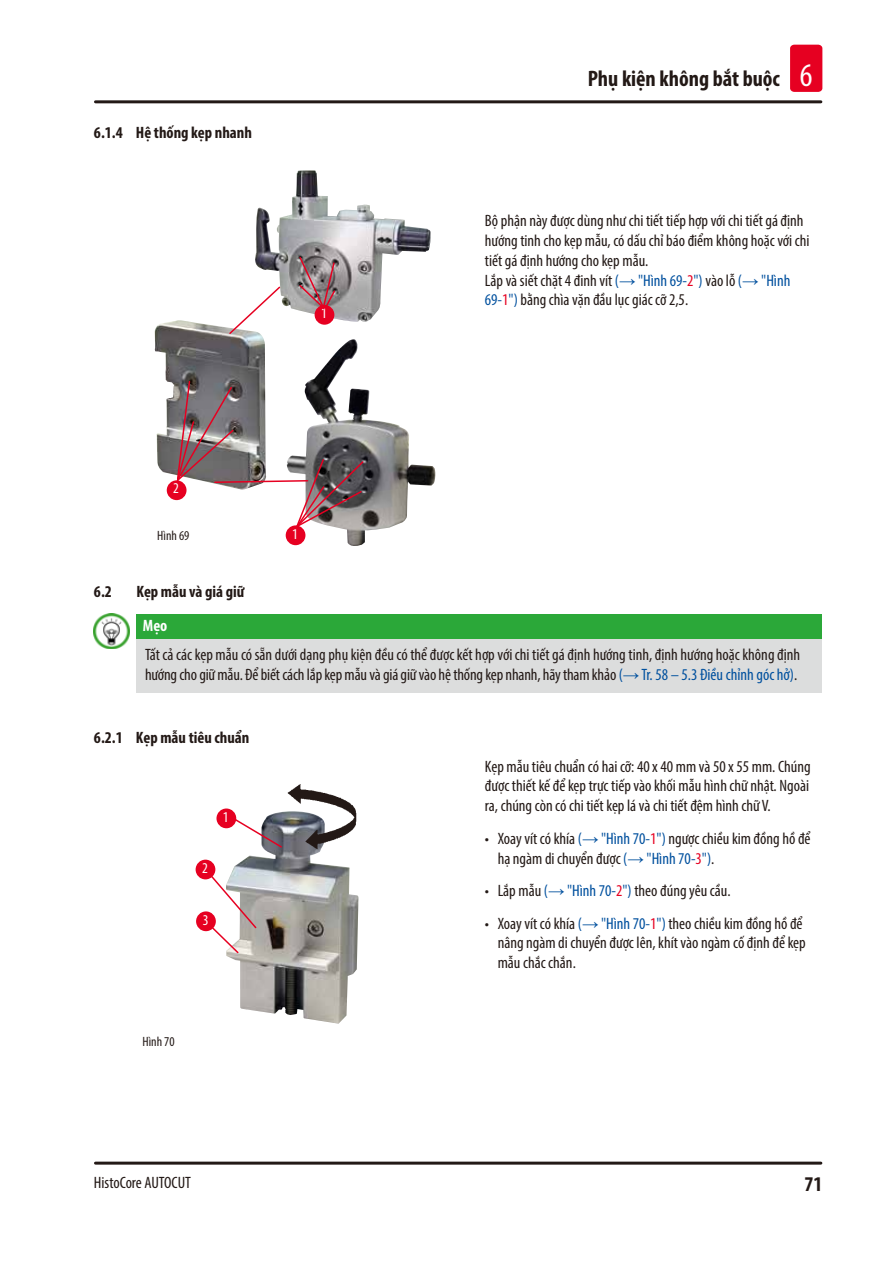
<style>
.page{position:relative;width:893px;height:1263px;background:#fff}
.page>*{position:absolute;margin:0;border:0;box-sizing:border-box;transform-origin:0 0}
.t1{font:700 condensed 22.5px "Myriad Pro";color:#231916}
.t2{font:700 condensed 21px "Myriad Pro";color:#231916}
.Tip_text{font:condensed 16.5px/19.8px "Myriad Pro";color:#231916}
.Table_text{font:condensed 16.5px/19.8px "Myriad Pro";color:#231916}
.t3{font:700 condensed 16.5px "Myriad Pro";color:#231916}
.Signalword__no_use_a{font:700 condensed 16.5px "Myriad Pro";color:#fff}
.t4{font:condensed 15px "Myriad Pro";color:#fff}
.t5{font:condensed 13.5px "Myriad Pro";color:#231916}
.s1{font-weight:400;font-size:33px;color:#fff}
.s2{color:#00509e}
.s3{font-family:"Arial";font-stretch:normal;color:#00509e}
.s4{color:#e60021}
</style>
<div class="page">
<hr style="left:95px;top:100px;width:726px;height:3px;background:#231916">
<hr style="left:95px;top:1161px;width:726px;height:3px;background:#231916">
<div style="left:790px;top:45px;width:32px;height:47px;background:#e60021;border-radius:4px"></div>
<img style="left:255px;top:170px;width:175px;height:155px">
<img style="left:155px;top:320px;width:111px;height:170px">
<img style="left:287px;top:339px;width:149px;height:207px">
<div style="left:315px;top:305px;width:19px;height:20px;background:#e60021;border-radius:50%"></div>
<svg style="left:298px;top:256px;width:38px;height:55px;background:#99767c"></svg>
<div style="left:167px;top:480px;width:20px;height:20px;background:#e60021;border-radius:50%"></div>
<div style="left:286px;top:525px;width:19px;height:20px;background:#e60021;border-radius:50%"></div>
<svg style="left:176px;top:380px;width:189px;height:150px"></svg>
<svg style="left:228px;top:285px;width:54px;height:50px"></svg>
<div style="left:136px;top:614px;width:686px;height:25px;background:#2ba839"></div>
<div style="left:136px;top:639px;width:686px;height:54px;background:#dcdddd"></div>
<img style="left:94px;top:613px;width:35px;height:35px">
<img style="left:226px;top:811px;width:132px;height:213px">
<img style="left:287px;top:784px;width:69px;height:65px">
<svg style="left:233px;top:817px;width:50px;height:32px"></svg>
<div style="left:216px;top:808px;width:20px;height:20px;background:#e60021;border-radius:50%"></div>
<div style="left:196px;top:860px;width:19px;height:19px;background:#e60021;border-radius:50%"></div>
<svg style="left:208px;top:874px;width:50px;height:81px"></svg>
<div style="left:196px;top:911px;width:20px;height:20px;background:#e60021;border-radius:50%"></div>
<p class="t3" style="left:94px;top:122px;width:160px">6.1.4 Hệ thống kẹp nhanh</p>
<p class="t4" style="left:173px;top:479px;width:7px">2</p>
<p class="t5" style="left:157px;top:527px;width:34px">Hình 69</p>
<p class="t4" style="left:321px;top:304px;width:7px">1</p>
<p class="t4" style="left:292px;top:525px;width:7px">1</p>
<h1 class="t1" style="left:588px;top:65px;width:226px">Phụ kiện không bắt buộc <span class="s1">6</span></h1>
<p class="Table_text" style="left:485px;top:211px;width:326px">Bộ phận này được dùng như chi tiết tiếp hợp với chi tiết gá định hướng tinh cho kẹp mẫu, có dấu chỉ báo điểm không hoặc với chi tiết gá định hướng cho kẹp mẫu.</p>
<p class="Table_text" style="left:485px;top:270px;width:307px">Lắp và siết chặt 4 đinh vít <span class="s2">(</span><span class="s3">→</span> <span class="s2">"Hình 69‑</span><span class="s4">2</span><span class="s2">")</span> vào lỗ <span class="s2">(</span><span class="s3">→</span> <span class="s2">"Hình<br>69‑</span><span class="s4">1</span><span class="s2">")</span> bằng chìa vặn đầu lục giác cỡ 2,5.</p>
<p class="t3" style="left:94px;top:581px;width:19px">6.2</p>
<p class="t3" style="left:136px;top:581px;width:109px">Kẹp mẫu và giá giữ</p>
<p class="Signalword__no_use_a" style="left:143px;top:615px;width:26px">Mẹo</p>
<p class="Tip_text" style="left:145px;top:645px;width:657px">Tất cả các kẹp mẫu có sẵn dưới dạng phụ kiện đều có thể được kết hợp với chi tiết gá định hướng tinh, định hướng hoặc không định hướng cho giữ mẫu. Để biết cách lắp kẹp mẫu và giá giữ vào hệ thống kẹp nhanh, hãy tham khảo <span class="s2">(</span><span class="s3">→</span> <span class="s2">Tr. 58 – 5.3 Điều chỉnh góc hở)</span>.</p>
<p class="t3" style="left:94px;top:727px;width:157px">6.2.1 Kẹp mẫu tiêu chuẩn</p>
<p class="t4" style="left:202px;top:859px;width:7px">2</p>
<p class="t4" style="left:223px;top:808px;width:7px">1</p>
<p class="t4" style="left:203px;top:910px;width:7px">3</p>
<p class="t5" style="left:142px;top:1033px;width:34px">Hình 70</p>
<p class="Table_text" style="left:485px;top:756px;width:327px;text-align:justify">Kẹp mẫu tiêu chuẩn có hai cỡ: 40 x 40 mm và 50 x 55 mm. Chúng được thiết kế để kẹp trực tiếp vào khối mẫu hình chữ nhật. Ngoài ra, chúng còn có chi tiết kẹp lá và chi tiết đệm hình chữ V.</p>
<p class="Tip_text" style="left:498px;top:828px;width:314px;text-indent:-13px">• Xoay vít có khía <span class="s2">(</span><span class="s3">→</span> <span class="s2">"Hình 70‑</span><span class="s4">1</span><span class="s2">")</span> ngược chiều kim đồng hồ để hạ ngàm di chuyển được <span class="s2">(</span><span class="s3">→</span> <span class="s2">"Hình 70‑</span><span class="s4">3</span><span class="s2">")</span>.</p>
<p class="Tip_text" style="left:485px;top:880px;width:247px">• Lắp mẫu <span class="s2">(</span><span class="s3">→</span> <span class="s2">"Hình 70‑</span><span class="s4">2</span><span class="s2">")</span> theo đúng yêu cầu.</p>
<p class="Tip_text" style="left:498px;top:913px;width:310px;text-indent:-13px">• Xoay vít có khía <span class="s2">(</span><span class="s3">→</span> <span class="s2">"Hình 70‑</span><span class="s4">1</span><span class="s2">")</span> theo chiều kim đồng hồ để nâng ngàm di chuyển được lên, khít vào ngàm cố định để kẹp mẫu chắc chắn.</p>
<p class="Tip_text" style="left:94px;top:1172px;width:99px">HistoCore AUTOCUT</p>
<p class="t2" style="left:804px;top:1171px;width:19px">71</p>
</div>
